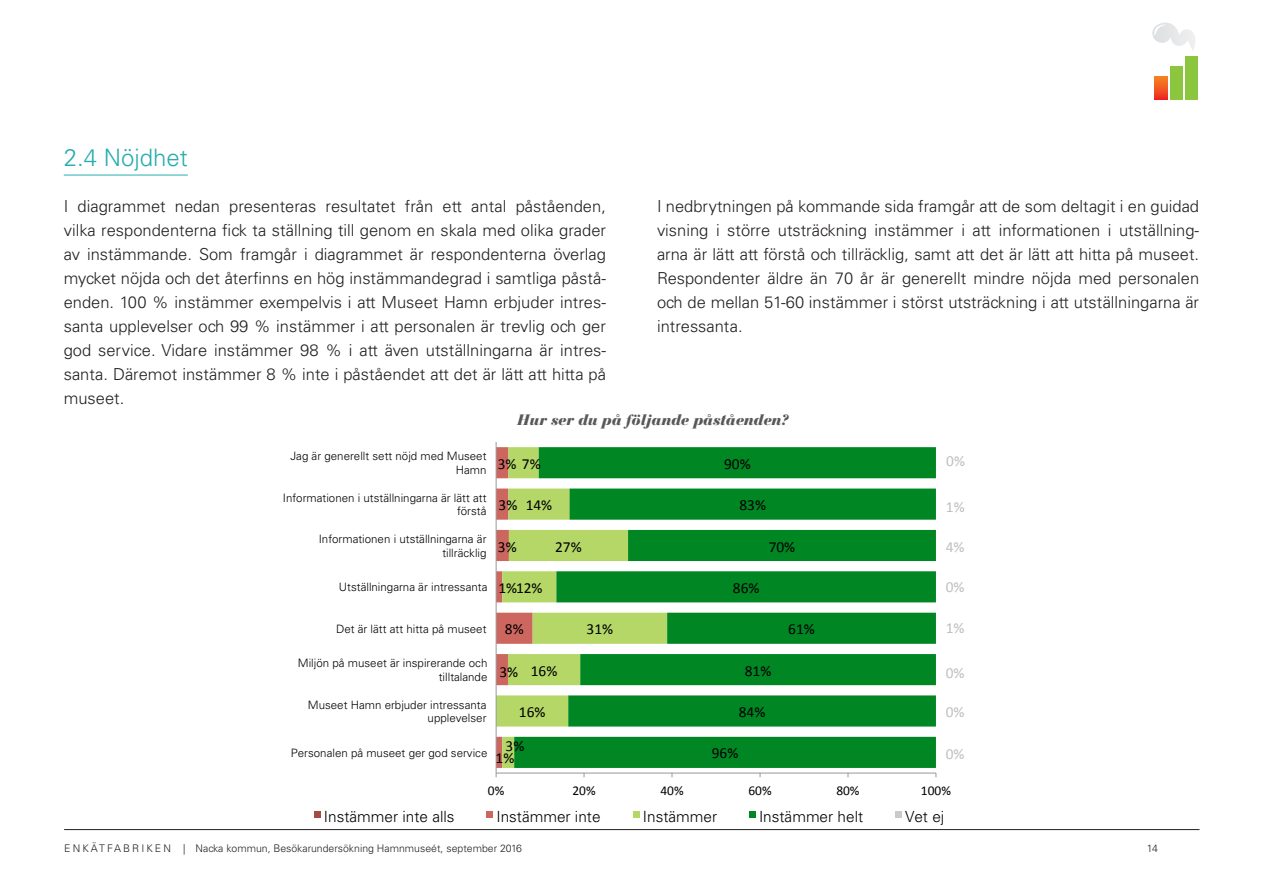
<style>
.page{position:relative;width:1263px;height:893px;background:#fff}
.page>*{position:absolute;margin:0;border:0;box-sizing:border-box;transform-origin:0 0}
.Underrubrik{font:300 24px "Univers LT Std";color:#27acb0}
.Brödtext{font:300 16.5px/24px "Univers LT Std";color:#231f20;text-align:justify}
.t1{font:15.3px "Calibri";color:#000}
.t2{font:300 15.3px "Univers LT Std";color:#000}
.t3{font:15.3px "Calibri";color:#bfbfbf}
.Figur{font:italic 900 15px "Bauer Bodoni Std";letter-spacing:-.015em;color:#57585a}
.t4{font:13.5px "Calibri";color:#000}
.t5{font:300 11.55px/13.5px "Univers LT Std";color:#000;text-align:right}
.t6{font:300 10.5px "Univers LT Std";color:#231f20}
</style>
<div class="page">
<hr style="left:64px;top:829px;width:1135px;height:1px;background:#231f20">
<hr style="left:64px;top:175px;width:124px;height:1px;background:#27acb0">
<svg style="left:533px;top:447px;width:403px;height:321px;fill:#008623"></svg>
<hr style="left:496px;top:773px;width:440px;height:1px;background:#979797">
<svg style="left:496px;top:447px;width:37px;height:330px"></svg>
<hr style="left:496px;top:442px;width:1px;height:331px;background:#979797">
<div style="left:314px;top:811px;width:7px;height:6px;background:#a64a44"></div>
<div style="left:486px;top:811px;width:7px;height:6px;background:#cd665f"></div>
<div style="left:633px;top:811px;width:7px;height:6px;background:#b4d767"></div>
<div style="left:749px;top:811px;width:7px;height:6px;background:#008623"></div>
<div style="left:895px;top:811px;width:7px;height:6px;background:#cacaca"></div>
<svg style="left:1155px;top:76px;width:12px;height:24px"></svg>
<div style="left:1170px;top:67px;width:13px;height:33px;background:#8bc63e"></div>
<div style="left:1185px;top:57px;width:13px;height:43px;background:#8bc63e"></div>
<svg style="left:1152px;top:23px;width:43px;height:27px"></svg>
<p class="Underrubrik" style="left:64px;top:143px;width:126px">2.4 Nöjdhet</p>
<p class="Brödtext" style="left:64px;top:194px;width:544px">I diagrammet nedan presenteras resultatet från ett antal påståenden, vilka respondenterna fick ta ställning till genom en skala med olika grader av instämmande. Som framgår i diagrammet är respondenterna överlag mycket nöjda och det återfinns en hög instämmandegrad i samtliga påstå&shy;enden. 100 % instämmer exempelvis i att Museet Hamn erbjuder intres&shy;santa upplevelser och 99 % instämmer i att personalen är trevlig och ger god service. Vidare instämmer 98 % i att även utställningarna är intres&shy;santa. Däremot instämmer 8 % inte i påståendet att det är lätt att hitta på museet.</p>
<p class="Brödtext" style="left:657px;top:194px;width:544px">I nedbrytningen på kommande sida framgår att de som deltagit i en guidad visning i större utsträckning instämmer i att informationen i utställning&shy;arna är lätt att förstå och tillräcklig, samt att det är lätt att hitta på museet.<br>Respondenter äldre än 70 år är generellt mindre nöjda med personalen och de mellan 51-60 instämmer i störst utsträckning i att utställningarna är intressanta.</p>
<p class="t5" style="left:290px;top:450px;width:197px">Jag är generellt sett nöjd med Museet<br>Hamn</p>
<p class="t5" style="left:283px;top:491px;width:205px">Informationen i utställningarna är lätt att förstå</p>
<p class="t5" style="left:319px;top:532px;width:169px">Informationen i utställningarna är tillräcklig</p>
<p class="t5" style="left:339px;top:581px;width:150px">Utställningarna är intressanta</p>
<p class="Figur" style="left:517px;top:410px;width:274px">Hur ser du på följande påståenden?</p>
<p class="t1" style="left:498px;top:454px;width:44px">3% 7%</p>
<p class="t1" style="left:724px;top:454px;width:28px">90%</p>
<p class="t1" style="left:499px;top:495px;width:20px">3%</p>
<p class="t1" style="left:526px;top:495px;width:28px">14%</p>
<p class="t1" style="left:739px;top:495px;width:28px">83%</p>
<p class="t1" style="left:498px;top:537px;width:20px">3%</p>
<p class="t1" style="left:555px;top:537px;width:28px">27%</p>
<p class="t1" style="left:769px;top:537px;width:28px">70%</p>
<p class="t1" style="left:498px;top:578px;width:46px">1%12%</p>
<p class="t1" style="left:733px;top:578px;width:28px">86%</p>
<p class="t5" style="left:336px;top:622px;width:152px">Det är lätt att hitta på museet</p>
<p class="t5" style="left:298px;top:656px;width:191px">Miljön på museet är inspirerande och tilltalande</p>
<p class="t5" style="left:308px;top:698px;width:180px">Museet Hamn erbjuder intressanta upplevelser</p>
<p class="t5" style="left:291px;top:746px;width:198px">Personalen på museet ger god service</p>
<p class="t1" style="left:505px;top:620px;width:20px">8%</p>
<p class="t1" style="left:499px;top:662px;width:20px">3%</p>
<p class="t1" style="left:531px;top:661px;width:28px">16%</p>
<p class="t1" style="left:519px;top:702px;width:28px">16%</p>
<p class="t1" style="left:505px;top:736px;width:20px">3%</p>
<p class="t1" style="left:496px;top:749px;width:20px">1%</p>
<p class="t1" style="left:587px;top:620px;width:28px">31%</p>
<p class="t1" style="left:745px;top:661px;width:28px">81%</p>
<p class="t1" style="left:739px;top:702px;width:28px">84%</p>
<p class="t1" style="left:712px;top:744px;width:28px">96%</p>
<p class="t1" style="left:788px;top:619px;width:28px">61%</p>
<p class="t3" style="left:946px;top:451px;width:20px">0%</p>
<p class="t3" style="left:946px;top:497px;width:20px">1%</p>
<p class="t3" style="left:946px;top:537px;width:20px">4%</p>
<p class="t3" style="left:946px;top:578px;width:20px">0%</p>
<p class="t3" style="left:946px;top:618px;width:20px">1%</p>
<p class="t3" style="left:946px;top:663px;width:20px">0%</p>
<p class="t3" style="left:946px;top:702px;width:20px">0%</p>
<p class="t3" style="left:946px;top:744px;width:20px">0%</p>
<p class="t4" style="left:488px;top:782px;width:18px">0%</p>
<p class="t4" style="left:572px;top:782px;width:25px">20%</p>
<p class="t4" style="left:660px;top:782px;width:25px">40%</p>
<p class="t4" style="left:748px;top:782px;width:25px">60%</p>
<p class="t4" style="left:836px;top:782px;width:25px">80%</p>
<p class="t4" style="left:921px;top:782px;width:32px">100%</p>
<p class="t2" style="left:324px;top:807px;width:132px">Instämmer inte alls</p>
<p class="t2" style="left:496px;top:807px;width:106px">Instämmer inte</p>
<p class="t2" style="left:643px;top:807px;width:76px">Instämmer</p>
<p class="t2" style="left:759px;top:807px;width:106px">Instämmer helt</p>
<p class="t2" style="left:905px;top:807px;width:41px">Vet ej</p>
<p class="t6" style="left:64px;top:842px;width:459px">E N K ÄT FA B R I K E N | Nacka kommun, Besökarundersökning Hamnmuseét, september 2016</p>
<p class="t6" style="left:1147px;top:842px;width:13px">14</p>
</div>
